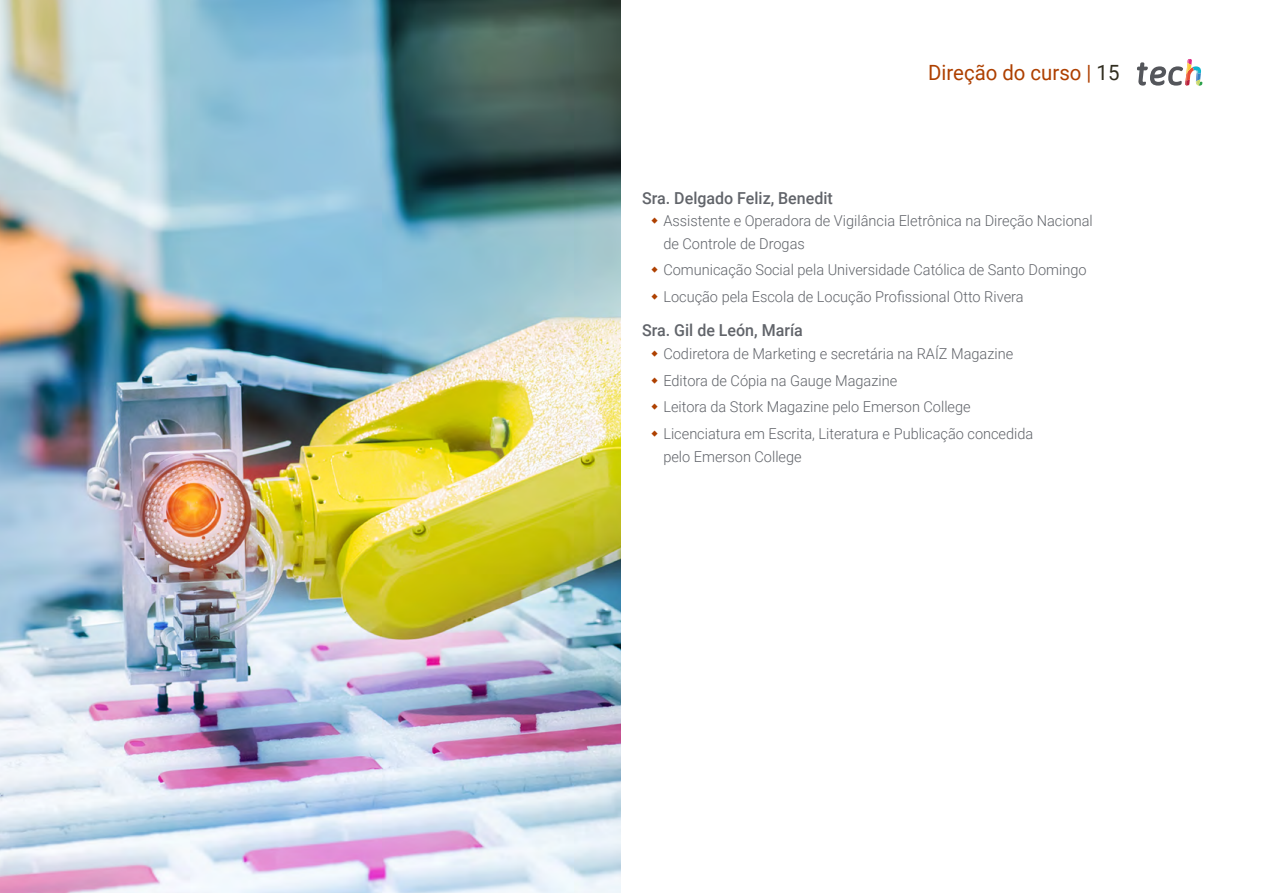
<style>
.page{position:relative;width:1263px;height:893px;background:#fff}
.page>*{position:absolute;margin:0;border:0;box-sizing:border-box;transform-origin:0 0}
.t1{font:21px "Roboto";color:#ae4000}
.t2{font:500 16.5px "Roboto";color:#61646a}
.t3{font:300 15px/26.7px "Roboto";color:#61646a}
.s1{color:#312e20}
</style>
<div class="page">
<img style="left:0;top:0;width:621px;height:893px">
<svg style="left:1137px;top:59px;width:65px;height:27px"></svg>
<h1 class="t1" style="left:928px;top:57px;width:193px">Direção do curso | <span class="s1">15</span></h1>
<p class="t2" style="left:642px;top:186px;width:192px">Sra. Delgado Feliz, Benedit</p>
<p class="t3" style="left:663px;top:209px;width:431px;line-height:22.5px">Assistente e Operadora de Vigilância Eletrônica na Direção Nacional de Controle de Drogas</p>
<p class="t3" style="left:663px;top:256px;width:425px">Comunicação Social pela Universidade Católica de Santo Domingo<br>Locução pela Escola de Locução Profissional Otto Rivera</p>
<p class="t2" style="left:642px;top:319px;width:162px">Sra. Gil de León, María</p>
<p class="t3" style="left:663px;top:339px;width:371px">Codiretora de Marketing e secretária na RAÍZ Magazine Editora de Cópia na Gauge Magazine<br>Leitora da Stork Magazine pelo Emerson College Licenciatura em Escrita, Literatura e Publicação concedida</p>
<p class="t3" style="left:663px;top:442px;width:140px">pelo Emerson College</p>
</div>
